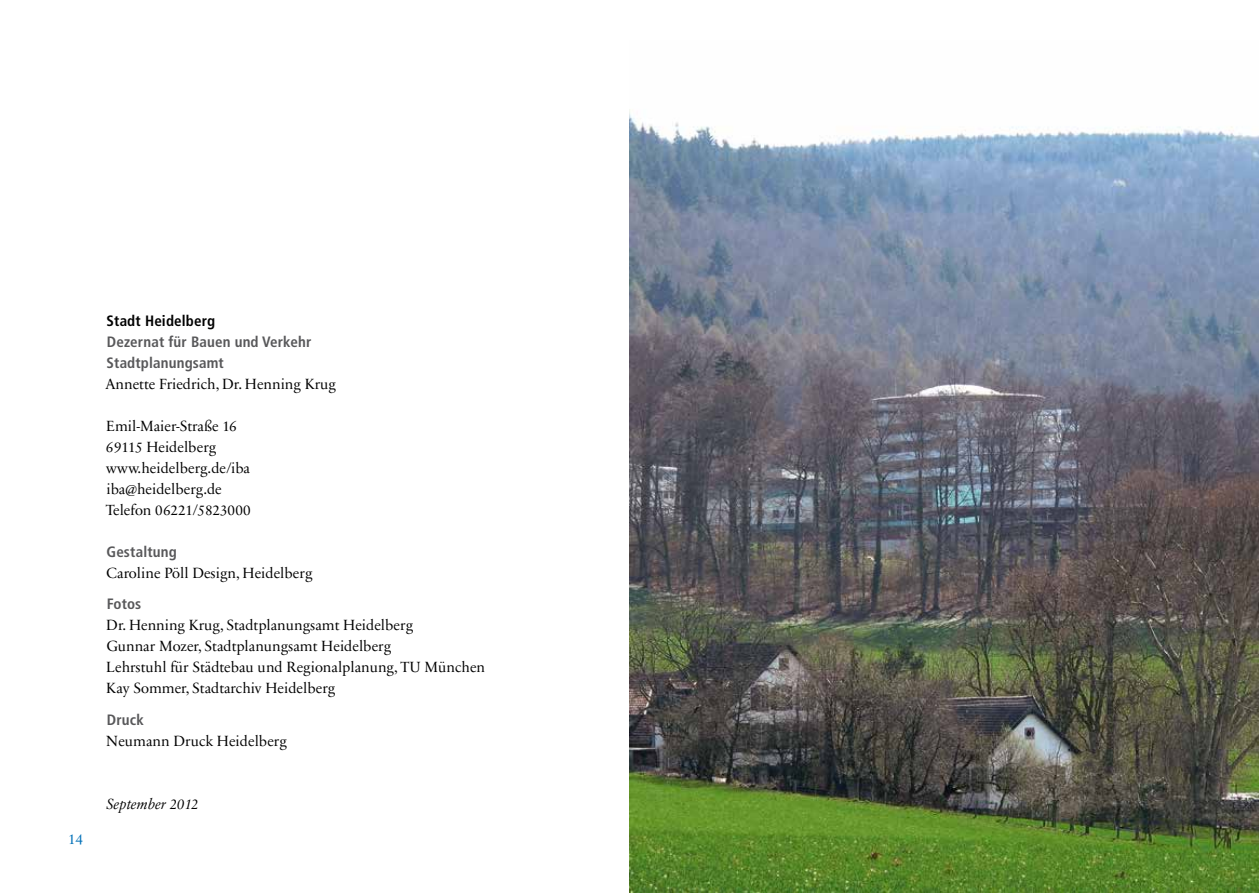
<style>
.page{position:relative;width:1259px;height:893px;background:#fff}
.page>*{position:absolute;margin:0;border:0;box-sizing:border-box;transform-origin:0 0}
.t1{font:15px/21px "Sabon Next LT Pro Display";color:#000}
.t2{font:700 condensed 15px/21px "Frutiger";letter-spacing:.01em;color:#58585a}
.t3{font:15px "Sabon Next LT Pro Display It";color:#000}
.t4{font:15px "Sabon Next LT Pro Display";color:#0070b8}
.s1{color:#000}
.s2{font-family:"Sabon Next LT Pro Display";font-weight:400;font-stretch:normal;color:#000}
.s3{font-family:"Frutiger";font-weight:700;font-stretch:condensed;color:#58585a}
</style>
<div class="page">
<img style="left:629px;top:109px;width:630px;height:784px">
<p class="t4" style="left:68px;top:827px;width:16px">14</p>
<p class="t2" style="left:105px;top:310px;width:232px"><span class="s1">Stadt Heidelberg<br></span>Dezernat für Bauen und Verkehr<br>Stadtplanungsamt<br><span class="s2">Annette Friedrich, Dr. Henning Krug</span></p>
<p class="t1" style="left:106px;top:415px;width:146px">Emil-Maier-Straße 16<br>69115 Heidelberg www.heidelberg.de/iba iba@heidelberg.de<br>Telefon 06221/5823000</p>
<p class="t1" style="left:106px;top:541px;width:207px"><span class="s3">Gestaltung<br></span>Caroline Pöll Design, Heidelberg</p>
<p class="t1" style="left:106px;top:593px;width:380px"><span class="s3">Fotos<br></span>Dr. Henning Krug, Stadtplanungsamt Heidelberg<br>Gunnar Mozer, Stadtplanungsamt Heidelberg<br>Lehrstuhl für Städtebau und Regionalplanung, TU München Kay Sommer, Stadtarchiv Heidelberg</p>
<p class="t1" style="left:106px;top:709px;width:182px"><span class="s3">Druck<br></span>Neumann Druck Heidelberg</p>
<p class="t3" style="left:106px;top:792px;width:94px">September 2012</p>
</div>
